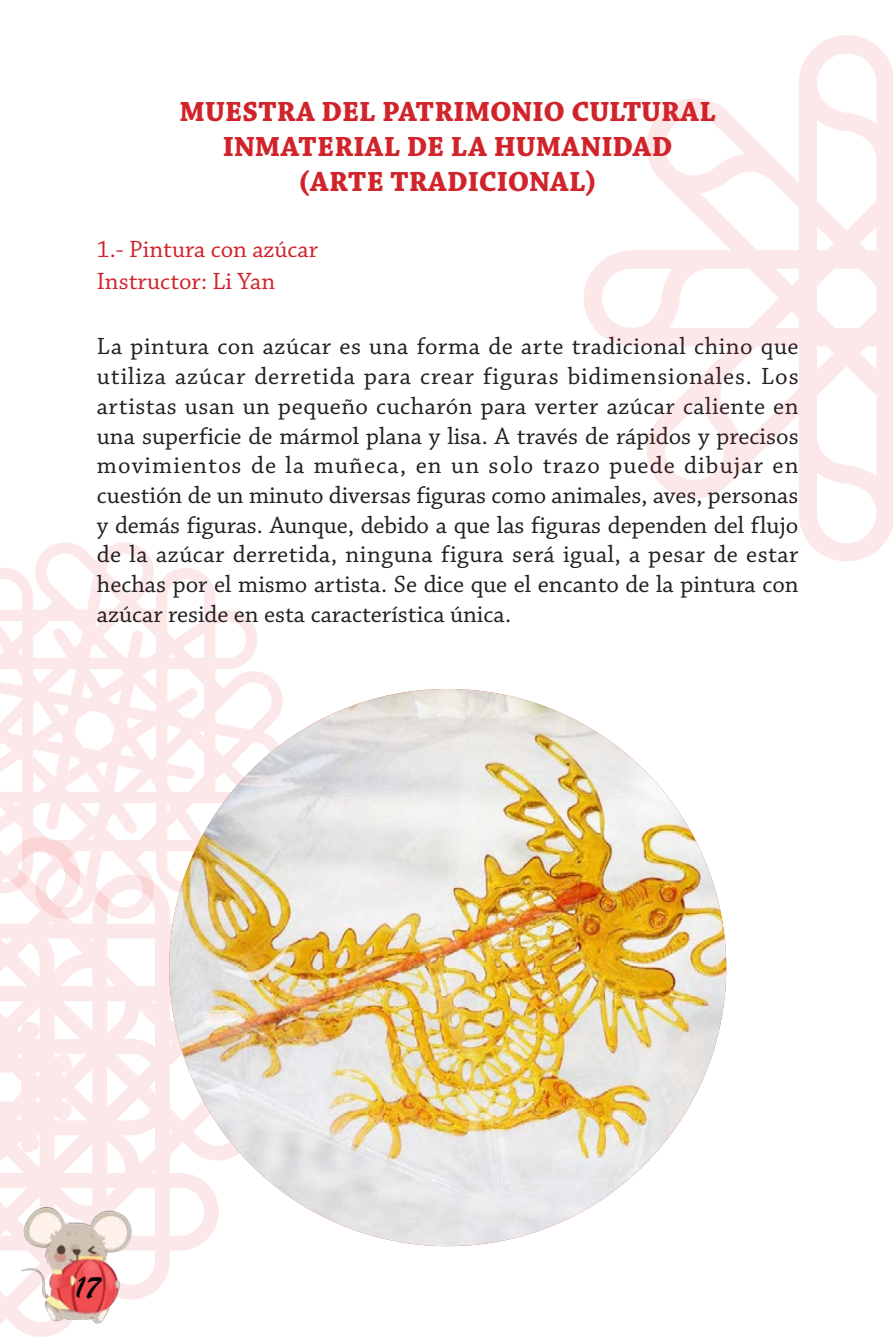
<style>
.page{position:relative;width:893px;height:1340px;background:#fff}
.page>*{position:absolute;margin:0;border:0;box-sizing:border-box;transform-origin:0 0}
.段落样式1{font:33.75px "Brush Script";color:#000}
.段落样式1-2{font:700 29.25px/35.1px "Chaparral Pro";color:#d1232a;text-align:center}
.段落样式1-3{font:24.75px/29.7px "Chaparral Pro";color:#231f20;text-align:justify}
.段落样式1-4{font:24.75px "Chaparral Pro";color:#d1232a}
</style>
<div class="page">
<svg style="left:0;top:918px;width:260px;height:419px;fill:#fde8e9"></svg>
<svg style="left:0;top:542px;width:285px;height:376px;fill:#fde8e9"></svg>
<svg style="left:584px;top:35px;width:309px;height:526px"></svg>
<img style="left:10px;top:1201px;width:131px;height:131px">
<img style="left:169px;top:689px;width:557px;height:557px;border-radius:278px">
<p class="段落样式1-2" style="left:180px;top:95px;width:538px">MUESTRA DEL PATRIMONIO CULTURAL<br>INMATERIAL DE LA HUMANIDAD</p>
<p class="段落样式1-2" style="left:298px;top:165px;width:300px">(ARTE TRADICIONAL)</p>
<p class="段落样式1-4" style="left:97px;top:236px;width:223px">1.- Pintura con azúcar</p>
<p class="段落样式1-4" style="left:97px;top:268px;width:180px">Instructor: Li Yan</p>
<p class="段落样式1-3" style="left:97px;top:333px;width:703px">La pintura con azúcar es una forma de arte tradicional chino que utiliza azúcar derretida para crear figuras bidimensionales. Los artistas usan un pequeño cucharón para verter azúcar caliente en una superficie de mármol plana y lisa. A través de rápidos y precisos movimientos de la muñeca, en un solo trazo puede dibujar en cuestión de un minuto diversas figuras como animales, aves, personas y demás figuras. Aunque, debido a que las figuras dependen del flujo de la azúcar derretida, ninguna figura será igual, a pesar de estar hechas por el mismo artista. Se dice que el encanto de la pintura con azúcar reside en esta característica única.</p>
<p class="段落样式1" style="left:75px;top:1265px;width:25px">17</p>
</div>
